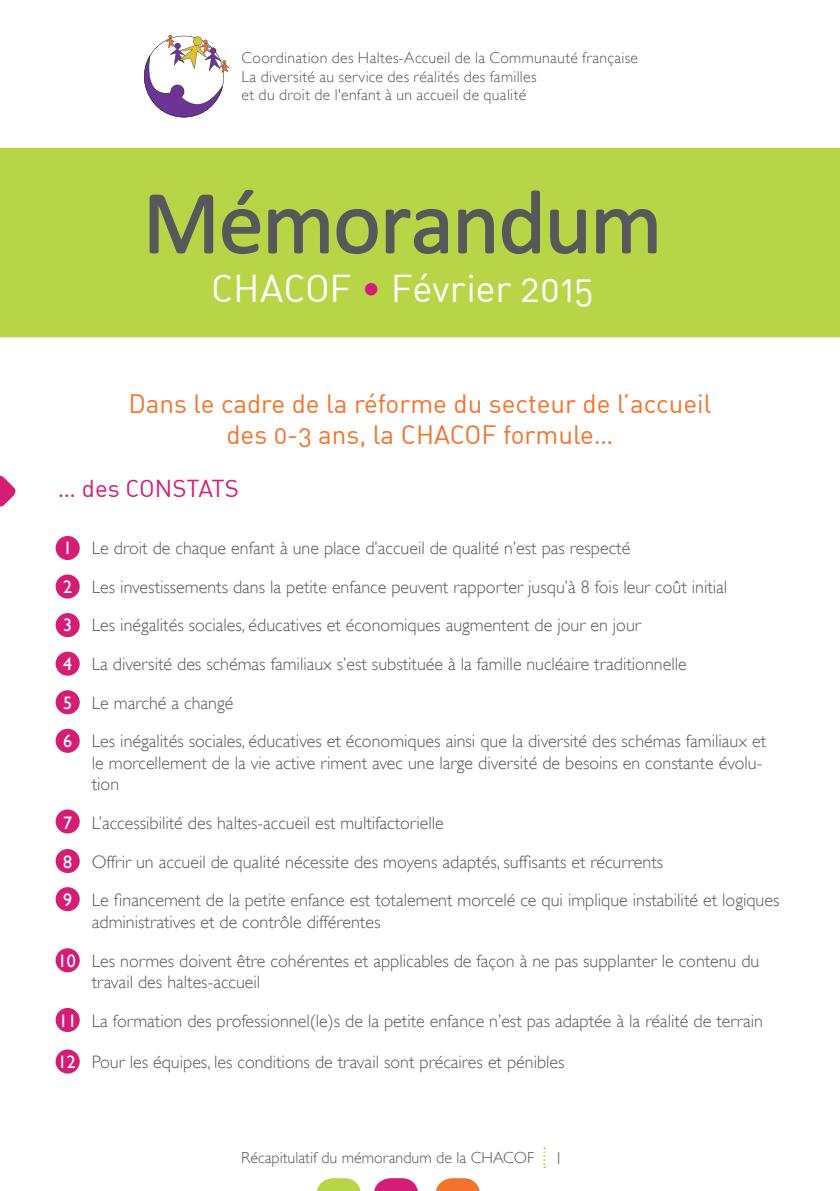
<style>
.page{position:relative;width:840px;height:1191px;background:#fff}
.page>*{position:absolute;margin:0;border:0;box-sizing:border-box;transform-origin:0 0}
.t1{font:90.4px "Calibri";letter-spacing:-.015em;color:#57585a}
.t2{font:38px "DIN Regular Alternate";letter-spacing:-.005em;color:#fff}
.t3{font:26px/31.2px "DIN Regular Alternate";color:#f3732c;text-align:center}
.t4{font:24px "DIN Regular Alternate";color:#d41e75}
.t5{font:300 18px/38.6px "Gill Sans";color:#57585a}
.t6{font:300 16px "Gill Sans";color:#57585a}
.t7{font:300 15.6px/18.8px "Gill Sans";letter-spacing:.02em;color:#57585a}
.s1{color:#d41e75}
.s2{font-weight:400;color:#fff}
.s3{font-size:17.2px}
</style>
<div class="page">
<svg style="left:543px;top:1147px;width:2px;height:21px"></svg>
<svg style="left:316px;top:1178px;width:45px;height:13px"></svg>
<svg style="left:374px;top:1178px;width:44px;height:13px"></svg>
<svg style="left:436px;top:1178px;width:44px;height:13px"></svg>
<div style="left:56px;top:536px;width:24px;height:24px;background:#d41e75;border-radius:50%"></div>
<div style="left:56px;top:574px;width:24px;height:24px;background:#d41e75;border-radius:50%"></div>
<div style="left:56px;top:613px;width:24px;height:24px;background:#d41e75;border-radius:50%"></div>
<div style="left:56px;top:651px;width:24px;height:24px;background:#d41e75;border-radius:50%"></div>
<div style="left:56px;top:690px;width:24px;height:24px;background:#d41e75;border-radius:50%"></div>
<div style="left:56px;top:729px;width:24px;height:24px;background:#d41e75;border-radius:50%"></div>
<div style="left:56px;top:809px;width:24px;height:24px;background:#d41e75;border-radius:50%"></div>
<div style="left:56px;top:849px;width:24px;height:24px;background:#d41e75;border-radius:50%"></div>
<div style="left:56px;top:887px;width:24px;height:24px;background:#d41e75;border-radius:50%"></div>
<div style="left:56px;top:948px;width:24px;height:24px;background:#d41e75;border-radius:50%"></div>
<div style="left:56px;top:1008px;width:24px;height:24px;background:#d41e75;border-radius:50%"></div>
<div style="left:56px;top:1049px;width:24px;height:24px;background:#d41e75;border-radius:50%"></div>
<div style="left:0;top:148px;width:839px;height:189px;background:#b8d548"></div>
<svg style="left:144px;top:35px;width:85px;height:83px"></svg>
<svg style="left:148px;top:194px;width:66px;height:65px"></svg>
<svg style="left:221px;top:189px;width:40px;height:66px"></svg>
<svg style="left:267px;top:208px;width:111px;height:47px"></svg>
<svg style="left:385px;top:208px;width:64px;height:47px"></svg>
<svg style="left:457px;top:208px;width:38px;height:46px"></svg>
<svg style="left:501px;top:190px;width:39px;height:65px"></svg>
<svg style="left:548px;top:209px;width:38px;height:46px"></svg>
<svg style="left:595px;top:208px;width:62px;height:46px"></svg>
<svg style="left:0;top:475px;width:16px;height:32px"></svg>
<p class="t7" style="left:241px;top:48px;width:398px">Coordination des Haltes-Accueil de la Communauté française<br>La diversité au service des réalités des familles<br>et du droit de l'enfant à un accueil de qualité</p>
<h1 class="t1" style="left:143px;top:165px;width:521px">Mémorandum</h1>
<h2 class="t2" style="left:211px;top:265px;width:384px">CHACOF <span class="s1">•</span> Février 2015</h2>
<h3 class="t3" style="left:128px;top:388px;width:584px">Dans le cadre de la réforme du secteur de l’accueil des 0-3 ans, la CHACOF formule…</h3>
<h3 class="t4" style="left:58px;top:473px;width:182px">… des CONSTATS</h3>
<p class="t5" style="left:63px;top:529px;width:704px"><span class="s2">1</span> Le droit de chaque enfant à une place d’accueil de qualité n’est pas respecté<br><span class="s2">2</span> Les investissements dans la petite enfance peuvent rapporter jusqu’à 8 fois leur coût initial<br><span class="s2">3</span> Les inégalités sociales, éducatives et économiques augmentent de jour en jour<br><span class="s2">4</span> La diversité des schémas familiaux s’est substituée à la famille nucléaire traditionnelle<br><span class="s2">5</span> Le marché a changé<br><span class="s2">6</span> Les inégalités sociales, éducatives et économiques ainsi que la diversité des schémas familiaux et</p>
<p class="t5" style="left:92px;top:752px;width:671px;line-height:21.6px">le morcellement de la vie active riment avec une large diversité de besoins en constante évolu&shy;tion</p>
<p class="t5" style="left:63px;top:803px;width:717px"><span class="s2">7</span> L’accessibilité des haltes-accueil est multifactorielle<br><span class="s2">8</span> Offrir un accueil de qualité nécessite des moyens adaptés, suffisants et récurrents<br><span class="s2">9</span> Le financement de la petite enfance est totalement morcelé ce qui implique instabilité et logiques</p>
<p class="t5" style="left:58px;top:902px;width:702px;text-indent:34px">administratives et de contrôle différentes<br><span class="s2">10</span> Les normes doivent être cohérentes et applicables de façon à ne pas supplanter le contenu du</p>
<p class="t5" style="left:59px;top:963px;width:705px;text-indent:33px">travail des haltes-accueil<br><span class="s2">11</span> La formation des professionnel(le)s de la petite enfance n’est pas adaptée à la réalité de terrain</p>
<p class="t5" style="left:58px;top:1042px;width:508px"><span class="s2">12</span> Pour les équipes, les conditions de travail sont précaires et pénibles</p>
<p class="t6" style="left:241px;top:1148px;width:323px">Récapitulatif du mémorandum de la CHACOF <span class="s3">1</span></p>
</div>
